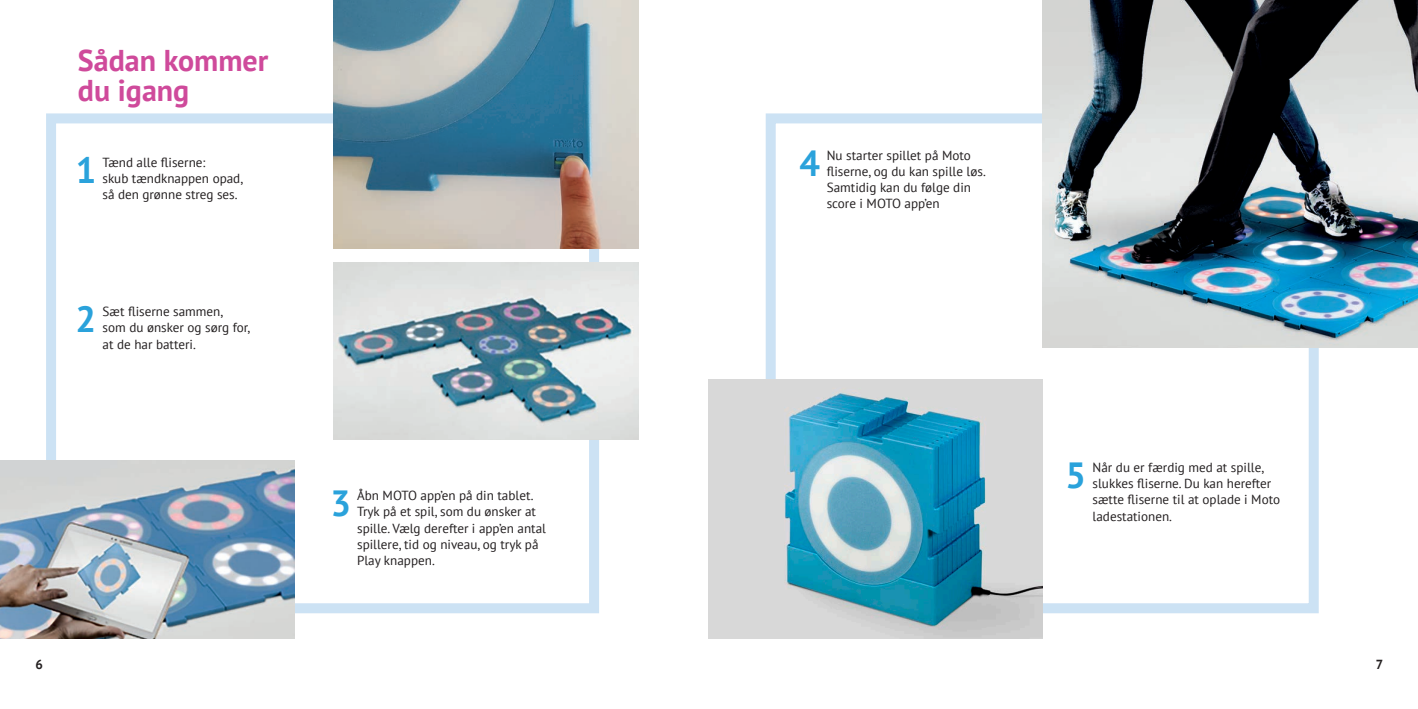
<style>
.page{position:relative;width:1418px;height:709px;background:#fff}
.page>*{position:absolute;margin:0;border:0;box-sizing:border-box;transform-origin:0 0}
.Brød_-_engelsk{font:700 36.38px "PT Sans";color:#2aa2db}
.t1{font:700 30px/30px "PT Sans";color:#cf4a9b}
.Brød_-_engelsk-2{font:13.12px/16.2px "PT Sans";color:#231f20}
.t2{font:700 13.12px "PT Sans";color:#231f20}
</style>
<div class="page">
<div style="left:765px;top:113px;width:553px;height:500px;border:10px solid #cce2f4"></div>
<div style="left:46px;top:113px;width:553px;height:500px;border:10px solid #cce2f4"></div>
<img style="left:333px;top:0;width:305px;height:248px">
<img style="left:333px;top:262px;width:305px;height:177px">
<img style="left:0;top:461px;width:294px;height:177px">
<img style="left:1042px;top:0;width:375px;height:348px">
<img style="left:709px;top:379px;width:333px;height:259px">
<h2 class="t1" style="left:78px;top:45px;width:192px">Sådan kommer du igang</h2>
<p class="Brød_-_engelsk" style="left:76px;top:146px;width:22px">1</p>
<p class="Brød_-_engelsk-2" style="left:102px;top:154px;width:142px">Tænd alle fliserne:<br>skub tændknappen opad, så den grønne streg ses.</p>
<p class="Brød_-_engelsk" style="left:75px;top:295px;width:22px">2</p>
<p class="Brød_-_engelsk-2" style="left:103px;top:303px;width:149px">Sæt fliserne sammen,<br>som du ønsker og sørg for, at de har batteri.</p>
<p class="Brød_-_engelsk" style="left:330px;top:479px;width:22px">3</p>
<p class="Brød_-_engelsk-2" style="left:357px;top:487px;width:190px">Åbn MOTO app’en på din tablet.<br>Tryk på et spil, som du ønsker at spille. Vælg derefter i app’en antal spillere, tid og niveau, og tryk på<br>Play knappen.</p>
<p class="Brød_-_engelsk" style="left:799px;top:139px;width:22px">4</p>
<p class="Brød_-_engelsk-2" style="left:826px;top:146px;width:160px">Nu starter spillet på Moto fliserne, og du kan spille løs.<br>Samtidig kan du følge din score i MOTO app’en</p>
<p class="Brød_-_engelsk" style="left:1065px;top:451px;width:22px">5</p>
<p class="Brød_-_engelsk-2" style="left:1092px;top:458px;width:189px">Når du er færdig med at spille, slukkes fliserne. Du kan herefter sætte fliserne til at oplade i Moto ladestationen.</p>
<p class="t2" style="left:35px;top:656px;width:9px">6</p>
<p class="t2" style="left:1375px;top:656px;width:9px">7</p>
</div>
